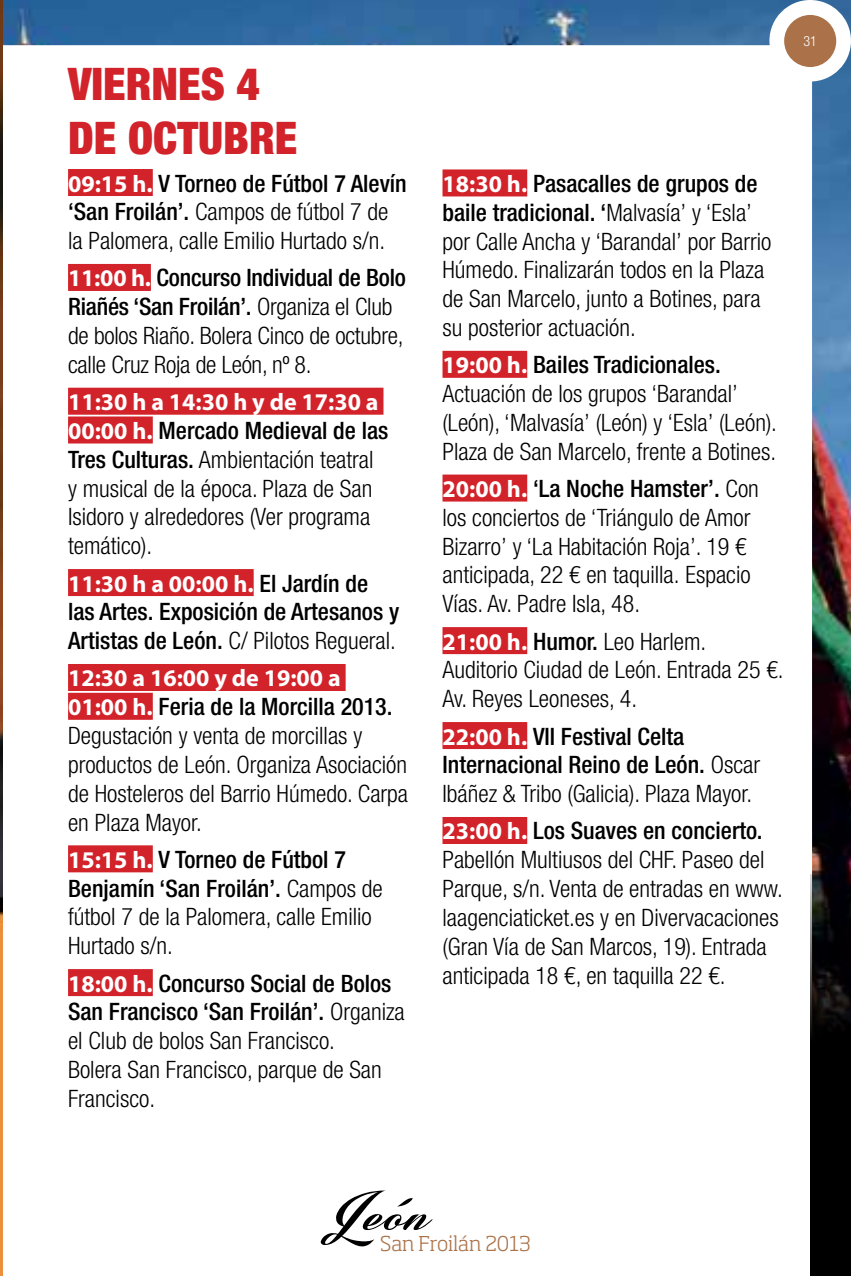
<style>
.page{position:relative;width:851px;height:1276px;background:#fff}
.page>*{position:absolute;margin:0;border:0;box-sizing:border-box;transform-origin:0 0}
.t1{font:83.4px "Phraell";color:#000}
.t2{font:900 condensed 45px/54px "Helvetica Neue LT Std";color:#d2232a}
.t3{font:300 condensed 24px/28.8px "Helvetica Neue LT Std";color:#000}
.t4{font:500 condensed 24px/28.8px "Helvetica Neue LT Std";color:#000}
.t5{font:700 24px "Myriad Pro";color:#fff}
.t6{font:300 20.1px "Soho Std";color:#ab7249}
.t7{font:300 condensed 14.1px "Helvetica Neue LT Std";color:#fff}
.s1{font-family:"Myriad Pro";font-weight:700;font-stretch:normal;color:#fff}
.s2{font-weight:500}
.s3{font-family:"Helvetica Neue LT Std";font-weight:500;font-stretch:condensed;color:#000}
.s4{font-weight:300}
</style>
<div class="page">
<img style="left:0;top:0;width:850px;height:1276px">
<div style="left:810px;top:874px;width:40px;height:402px;background:#000"></div>
<div style="left:769px;top:0;width:81px;height:82px;background:#fff;border-radius:50%"></div>
<div style="left:784px;top:15px;width:52px;height:52px;background:#ab7249;border-radius:50%"></div>
<div style="left:68px;top:169px;width:85px;height:27px;background:#d2232a"></div>
<div style="left:68px;top:264px;width:83px;height:27px;background:#d2232a"></div>
<div style="left:68px;top:388px;width:315px;height:27px;background:#d2232a"></div>
<div style="left:68px;top:416px;width:85px;height:27px;background:#d2232a"></div>
<div style="left:68px;top:569px;width:186px;height:27px;background:#d2232a"></div>
<div style="left:68px;top:664px;width:277px;height:27px;background:#d2232a"></div>
<div style="left:68px;top:693px;width:85px;height:27px;background:#d2232a"></div>
<div style="left:68px;top:845px;width:85px;height:27px;background:#d2232a"></div>
<div style="left:68px;top:969px;width:85px;height:27px;background:#d2232a"></div>
<div style="left:442px;top:169px;width:85px;height:27px;background:#d2232a"></div>
<div style="left:442px;top:351px;width:85px;height:27px;background:#d2232a"></div>
<div style="left:442px;top:474px;width:85px;height:27px;background:#d2232a"></div>
<div style="left:442px;top:627px;width:85px;height:27px;background:#d2232a"></div>
<div style="left:442px;top:722px;width:85px;height:27px;background:#d2232a"></div>
<div style="left:442px;top:817px;width:85px;height:27px;background:#d2232a"></div>
<h2 class="t2" style="left:68px;top:56px;width:231px">VIERNES 4<br>DE OCTUBRE</h2>
<p class="t3" style="left:68px;top:168px;width:340px"><span class="s1">09:15 h.</span> <span class="s2">V Torneo de Fútbol 7 Alevín ‘San Froilán’.</span> Campos de fútbol 7 de la Palomera, calle Emilio Hurtado s/n.</p>
<p class="t3" style="left:68px;top:263px;width:339px"><span class="s1">11:00 h.</span> <span class="s2">Concurso Individual de Bolo Riañés ‘San Froilán’.</span> Organiza el Club de bolos Riaño. Bolera Cinco de octubre, calle Cruz Roja de León, nº 8.</p>
<p class="t5" style="left:68px;top:386px;width:312px">11:30 h a 14:30 h y de 17:30 a</p>
<p class="t3" style="left:68px;top:416px;width:322px"><span class="s1">00:00 h.</span> <span class="s2">Mercado Medieval de las<br>Tres Culturas.</span> Ambientación teatral y musical de la época. Plaza de San<br>Isidoro y alrededores (Ver programa temático).</p>
<p class="t5" style="left:68px;top:568px;width:301px">11:30 h a 00:00 h. <span class="s3">El Jardín de</span></p>
<p class="t4" style="left:68px;top:597px;width:332px">las Artes. Exposición de Artesanos y<br>Artistas de León. <span class="s4">C/ Pilotos Regueral.</span></p>
<p class="t5" style="left:68px;top:663px;width:274px">12:30 a 16:00 y de 19:00 a</p>
<p class="t3" style="left:68px;top:692px;width:341px"><span class="s1">01:00 h.</span> <span class="s2">Feria de la Morcilla 2013.<br></span>Degustación y venta de morcillas y productos de León. Organiza Asociación de Hosteleros del Barrio Húmedo. Carpa en Plaza Mayor.</p>
<p class="t3" style="left:68px;top:844px;width:316px"><span class="s1">15:15 h.</span> <span class="s2">V Torneo de Fútbol 7<br>Benjamín ‘San Froilán’.</span> Campos de fútbol 7 de la Palomera, calle Emilio<br>Hurtado s/n.</p>
<p class="t3" style="left:68px;top:968px;width:338px"><span class="s1">18:00 h.</span> <span class="s2">Concurso Social de Bolos<br>San Francisco ‘San Froilán’.</span> Organiza el Club de bolos San Francisco.<br>Bolera San Francisco, parque de San<br>Francisco.</p>
<p class="t7" style="left:803px;top:33px;width:15px">31</p>
<p class="t3" style="left:442px;top:169px;width:330px"><span class="s1">18:30 h.</span> <span class="s2">Pasacalles de grupos de baile tradicional. ‘</span>Malvasía’ y ‘Esla’ por Calle Ancha y ‘Barandal’ por Barrio Húmedo. Finalizarán todos en la Plaza de San Marcelo, junto a Botines, para su posterior actuación.</p>
<p class="t3" style="left:442px;top:350px;width:336px"><span class="s1">19:00 h.</span> <span class="s2">Bailes Tradicionales.<br></span>Actuación de los grupos ‘Barandal’ (León), ‘Malvasía’ (León) y ‘Esla’ (León).<br>Plaza de San Marcelo, frente a Botines.</p>
<p class="t3" style="left:442px;top:474px;width:318px"><span class="s1">20:00 h.</span> <span class="s2">‘La Noche Hamster’.</span> Con los conciertos de ‘Triángulo de Amor Bizarro’ y ‘La Habitación Roja’. 19 € anticipada, 22 € en taquilla. Espacio Vías. Av. Padre Isla, 48.</p>
<p class="t3" style="left:442px;top:626px;width:342px"><span class="s1">21:00 h.</span> <span class="s2">Humor.</span> Leo Harlem.<br>Auditorio Ciudad de León. Entrada 25 €.<br>Av. Reyes Leoneses, 4.</p>
<p class="t4" style="left:442px;top:721px;width:319px"><span class="s1">22:00 h.</span> VII Festival Celta<br>Internacional Reino de León. <span class="s4">Oscar<br>Ibáñez &amp; Tribo (Galicia). Plaza Mayor.</span></p>
<p class="t3" style="left:442px;top:816px;width:342px"><span class="s1">23:00 h.</span> <span class="s2">Los Suaves en concierto.<br></span>Pabellón Multiusos del CHF. Paseo del Parque, s/n. Venta de entradas en www. laagenciaticket.es y en Divervacaciones (Gran Vía de San Marcos, 19). Entrada anticipada 18 €, en taquilla 22 €.</p>
<h1 class="t1" style="left:320px;top:1170px;width:113px">León</h1>
<p class="t6" style="left:380px;top:1231px;width:152px">San Froilán 2013</p>
</div>
